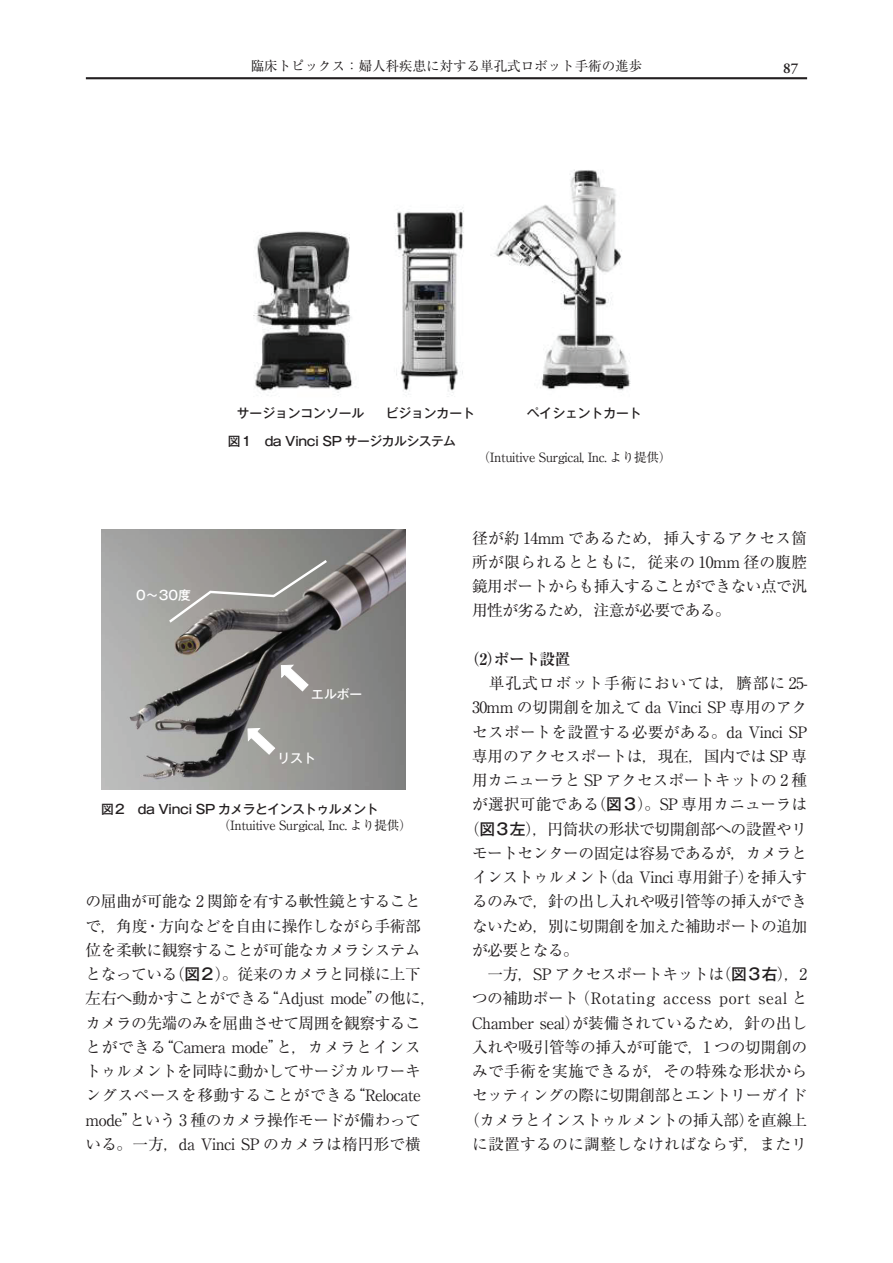
<style>
.page{position:relative;width:893px;height:1263px;background:#fff}
.page>*{position:absolute;margin:0;border:0;box-sizing:border-box;transform-origin:0 0}
.t1{font:15.75px/24.3px "Ryumin Pro";letter-spacing:-.03em;color:#231f20}
.t2{font:15.75px "Ryumin Pro";letter-spacing:-.01em;color:#231f20}
.t3{font:15.75px "Ryumin Pro";letter-spacing:.02em;color:#231f20}
.t4{font:15.75px "Ryumin Pro";letter-spacing:.01em;color:#231f20}
.t5{font:15.75px "Ryumin Pro";letter-spacing:.06em;color:#231f20}
.t6{font:700 15.75px "Ryumin Pro";letter-spacing:-.035em;color:#231f20}
.t7{font:600 15px "Adobe Garamond";color:#231f20}
.t8{font:13.5px "Ryumin Pro";color:#231f20}
.t9{font:12.75px "Ryumin Pro";letter-spacing:-.035em;color:#231f20}
.t10{font:500 12.75px "Gothic MB101 Pro";letter-spacing:-.035em;color:#231f20}
.t11{font:500 12.75px "Gothic MB101 Pro";color:#231f20}
.t12{font:500 12.75px "Gothic MB101 Pro";color:#fff}
.s1{font-family:"Gothic MB101 Pro";font-weight:500}
</style>
<div class="page">
<img style="left:253px;top:169px;width:378px;height:228px">
<img style="left:101px;top:530px;width:305px;height:260px">
<svg style="left:281px;top:664px;width:28px;height:28px"></svg>
<svg style="left:247px;top:728px;width:29px;height:27px"></svg>
<svg style="left:166px;top:558px;width:164px;height:67px;background:#8c8a87"></svg>
<hr style="left:86px;top:77px;width:721px;height:2px;background:#231f20">
<p class="t8" style="left:251px;top:55px;width:393px">臨床トピックス：婦人科疾患に対する単孔式ロボット手術の進歩</p>
<p class="t7" style="left:783px;top:60px;width:17px">87</p>
<p class="t11" style="left:237px;top:402px;width:129px">サージョンコンソール</p>
<p class="t11" style="left:386px;top:402px;width:91px">ビジョンカート</p>
<p class="t11" style="left:527px;top:402px;width:116px">ペイシェントカート</p>
<p class="t10" style="left:228px;top:431px;width:230px">図１　da Vinci SP サージカルシステム</p>
<p class="t9" style="left:478px;top:447px;width:195px">（Intuitive Surgical, Inc. より提供）</p>
<p class="t12" style="left:136px;top:585px;width:56px">0～30度</p>
<p class="t12" style="left:311px;top:683px;width:52px">エルボー</p>
<p class="t12" style="left:277px;top:747px;width:40px">リスト</p>
<p class="t10" style="left:101px;top:798px;width:279px">図２　da Vinci SP カメラとインストゥルメント</p>
<p class="t9" style="left:218px;top:815px;width:195px">（Intuitive Surgical, Inc. より提供）</p>
<p class="t1" style="left:86px;top:888px;width:352px">の屈曲が可能な 2 関節を有する軟性鏡とすることで，角度・方向などを自由に操作しながら手術部位を柔軟に観察することが可能なカメラシステムとなっている（<span class="s1">図２</span>）。従来のカメラと同様に上下左右へ動かすことができる“Adjust mode”の他に，カメラの先端のみを屈曲させて周囲を観察することができる“Camera mode”と，カメラとインストゥルメントを同時に動かしてサージカルワーキングスペースを移動することができる“Relocate mode”という 3 種のカメラ操作モードが備わっている。一方，da Vinci SP のカメラは楕円形で横</p>
<p class="t1" style="left:472px;top:524px;width:337px;text-align:justify">径が約 14mm であるため，挿入するアクセス箇所が限られるとともに，従来の 10mm 径の腹腔鏡用ポートからも挿入することができない点で汎用性が劣るため，注意が必要である。</p>
<p class="t6" style="left:464px;top:646px;width:108px">（2）ポート設置</p>
<p class="t5" style="left:472px;top:671px;width:337px">　単孔式ロボット手術においては，臍部に 25-</p>
<p class="t2" style="left:472px;top:695px;width:337px">30mm の切開創を加えて da Vinci SP 専用のアク</p>
<p class="t3" style="left:472px;top:719px;width:337px">セスポートを設置する必要がある。da Vinci SP</p>
<p class="t1" style="left:472px;top:743px;width:337px">専用のアクセスポートは，現在，国内では SP 専</p>
<p class="t2" style="left:472px;top:768px;width:337px">用カニューラと SP アクセスポートキットの 2 種</p>
<p class="t4" style="left:472px;top:792px;width:337px">が選択可能である（<span class="s1">図３</span>）。SP 専用カニューラは</p>
<p class="t1" style="left:464px;top:815px;width:345px">（<span class="s1">図３左</span>），円筒状の形状で切開創部への設置やリ</p>
<p class="t1" style="left:472px;top:840px;width:337px">モートセンターの固定は容易であるが，カメラと</p>
<p class="t1" style="left:472px;top:864px;width:337px">インストゥルメント（da Vinci 専用鉗子）を挿入す</p>
<p class="t1" style="left:472px;top:888px;width:337px">るのみで，針の出し入れや吸引管等の挿入ができ</p>
<p class="t1" style="left:472px;top:912px;width:337px">ないため，別に切開創を加えた補助ポートの追加</p>
<p class="t1" style="left:472px;top:937px;width:108px">が必要となる。</p>
<p class="t1" style="left:464px;top:961px;width:345px;text-align:center">　一方，SP アクセスポートキットは（<span class="s1">図３右</span>），2つの補助ポート（Rotating access port seal と<br>Chamber seal）が装備されているため，針の出し入れや吸引管等の挿入が可能で，1 つの切開創のみで手術を実施できるが，その特殊な形状からセッティングの際に切開創部とエントリーガイド（カメラとインストゥルメントの挿入部）を直線上に設置するのに調整しなければならず，またリ</p>
</div>
